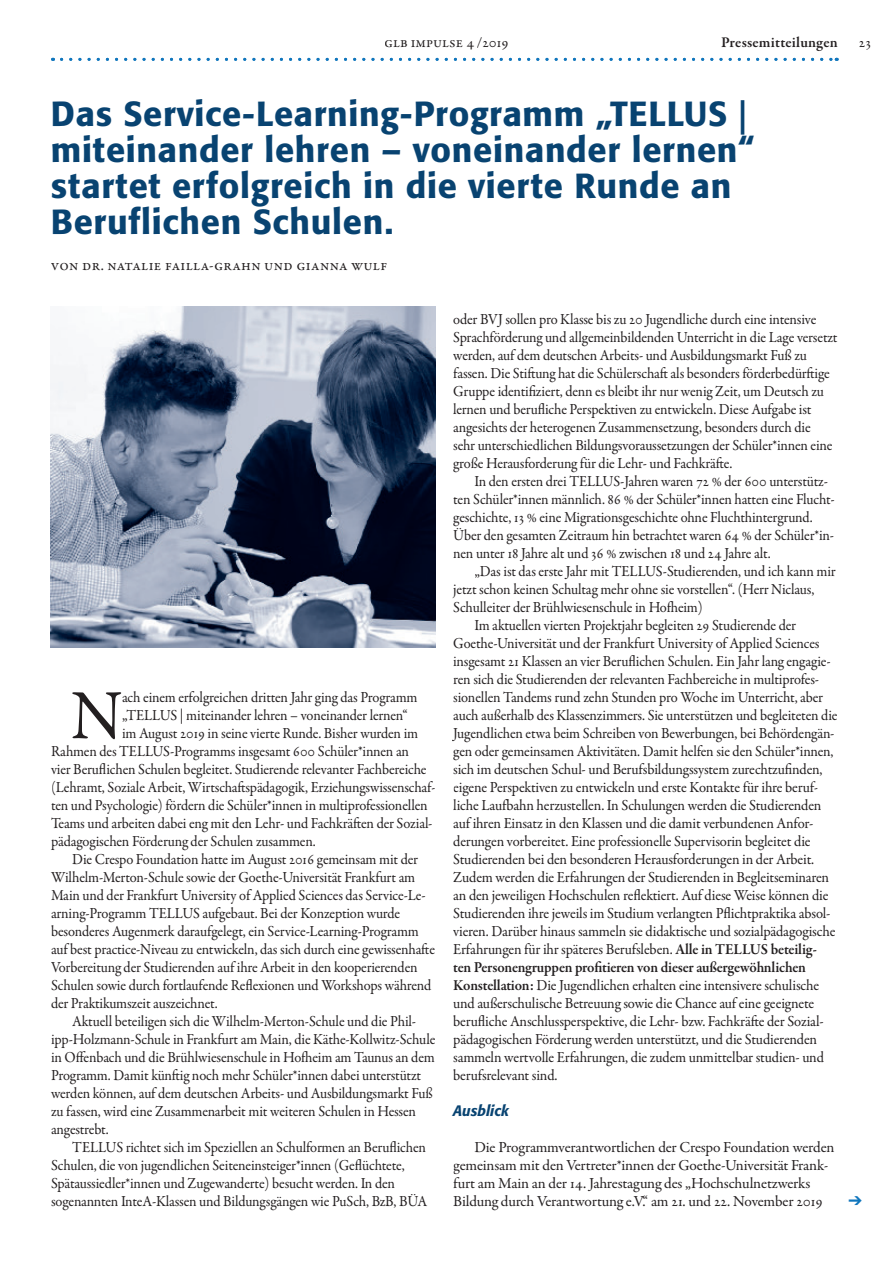
<style>
.page{position:relative;width:893px;height:1263px;background:#fff}
.page>*{position:absolute;margin:0;border:0;box-sizing:border-box;transform-origin:0 0}
.t1{font:70.95px "Garamond Premr Pro";color:#231f20;scale:.94 1}
.t2{font:500 34.5px/36px "Tn T Form BSK";letter-spacing:.02em;color:#084371}
.t3{font:15.3px/18px "Garamond Premr Pro";letter-spacing:-.01em;color:#231f20;scale:.94 1}
.t4{font:15.3px "Garamond Premr Pro";letter-spacing:-.01em;color:#231f20;scale:.95 1}
.t5{font:15.3px/18px "Garamond Premr Pro";letter-spacing:-.01em;color:#231f20}
.t6{font:600 15.3px "Garamond Premr Pro";letter-spacing:-.015em;color:#231f20;scale:.95 1}
.t7{font:15.3px "Garamond Premr Pro";letter-spacing:.02em;color:#231f20}
.t8{font:15px "Garamond Premr Pro";letter-spacing:-.005em;color:#231f20}
.t9{font:600 15px "Garamond Premr Pro";letter-spacing:.01em;color:#231f20}
.t10{font:italic 500 15px "Tn T Form BSK";color:#084371;scale:.94 1}
.s1{font-weight:600}
</style>
<div class="page">
<svg style="left:62px;top:58px;width:775px;height:3px"></svg>
<img style="left:51px;top:306px;width:384px;height:342px">
<p class="t8" style="left:384px;top:33px;width:126px">GLB IMPULSE 4/2019</p>
<p class="t9" style="left:721px;top:33px;width:118px">Pressemitteilungen</p>
<p class="t8" style="left:859px;top:33px;width:14px">23</p>
<h2 class="t2" style="left:51px;top:96px;width:705px">Das Service-Learning-Programm „TELLUS | miteinander lehren – voneinander lernen“ startet erfolgreich in die vierte Runde an Beruflichen Schulen.</h2>
<p class="t7" style="left:51px;top:256px;width:338px">Von Dr. Natalie Failla-Grahn und Gianna Wulf</p>
<h1 class="t1" style="left:71px;top:673px;width:56px">N</h1>
<p class="t3" style="left:122px;top:689px;width:316px">ach einem erfolgreichen dritten Jahr ging das Programm</p>
<p class="t3" style="left:122px;top:707px;width:306px">„TELLUS | miteinander lehren – voneinander lernen“</p>
<p class="t3" style="left:122px;top:725px;width:317px">im August 2019 in seine vierte Runde. Bisher wurden im</p>
<p class="t3" style="left:51px;top:743px;width:382px">Rahmen des TELLUS-Programms insgesamt 600 Schüler*innen an</p>
<p class="t3" style="left:51px;top:761px;width:401px">vier Beruflichen Schulen begleitet. Studierende relevanter Fachbereiche</p>
<p class="t3" style="left:51px;top:779px;width:410px">(Lehramt, Soziale Arbeit, Wirtschaftspädagogik, Erziehungswissenschaf-</p>
<p class="t3" style="left:51px;top:797px;width:402px">ten und Psychologie) fördern die Schüler*innen in multiprofessionellen</p>
<p class="t3" style="left:51px;top:815px;width:407px">Teams und arbeiten dabei eng mit den Lehr- und Fachkräften der Sozial-</p>
<p class="t3" style="left:51px;top:833px;width:283px">pädagogischen Förderung der Schulen zusammen.</p>
<p class="t3" style="left:72px;top:851px;width:369px">Die Crespo Foundation hatte im August 2016 gemeinsam mit der</p>
<p class="t3" style="left:51px;top:869px;width:389px">Wilhelm-Merton-Schule sowie der Goethe-Universität Frankfurt am</p>
<p class="t3" style="left:51px;top:887px;width:400px">Main und der Frankfurt University of Applied Sciences das Service-Le-</p>
<p class="t3" style="left:51px;top:905px;width:373px">arning-Programm TELLUS aufgebaut. Bei der Konzeption wurde</p>
<p class="t3" style="left:51px;top:923px;width:393px">besonderes Augenmerk daraufgelegt, ein Service-Learning-Programm</p>
<p class="t3" style="left:51px;top:941px;width:410px">auf best practice-Niveau zu entwickeln, das sich durch eine gewissenhafte</p>
<p class="t3" style="left:51px;top:959px;width:391px">Vorbereitung der Studierenden auf ihre Arbeit in den kooperierenden</p>
<p class="t3" style="left:51px;top:977px;width:406px">Schulen sowie durch fortlaufende Reflexionen und Workshops während</p>
<p class="t3" style="left:51px;top:995px;width:179px">der Praktikumszeit auszeichnet.</p>
<p class="t3" style="left:72px;top:1013px;width:367px">Aktuell beteiligen sich die Wilhelm-Merton-Schule und die Phil-</p>
<p class="t3" style="left:51px;top:1031px;width:410px">ipp-Holzmann-Schule in Frankfurt am Main, die Käthe-Kollwitz-Schule</p>
<p class="t3" style="left:51px;top:1049px;width:410px">in Offenbach und die Brühlwiesenschule in Hofheim am Taunus an dem</p>
<p class="t3" style="left:51px;top:1067px;width:395px">Programm. Damit künftig noch mehr Schüler*innen dabei unterstützt</p>
<p class="t3" style="left:51px;top:1085px;width:408px">werden können, auf dem deutschen Arbeits- und Ausbildungsmarkt Fuß</p>
<p class="t3" style="left:51px;top:1103px;width:390px">zu fassen, wird eine Zusammenarbeit mit weiteren Schulen in Hessen</p>
<p class="t3" style="left:51px;top:1121px;width:63px">angestrebt.</p>
<p class="t3" style="left:72px;top:1139px;width:378px">TELLUS richtet sich im Speziellen an Schulformen an Beruflichen</p>
<p class="t3" style="left:51px;top:1157px;width:378px">Schulen, die von jugendlichen Seiteneinsteiger*innen (Geflüchtete,</p>
<p class="t3" style="left:51px;top:1175px;width:367px">Spätaussiedler*innen und Zugewanderte) besucht werden. In den</p>
<p class="t3" style="left:51px;top:1193px;width:402px">sogenannten InteA-Klassen und Bildungsgängen wie PuSch, BzB, BÜA</p>
<p class="t3" style="left:453px;top:311px;width:410px">oder BVJ sollen pro Klasse bis zu 20 Jugendliche durch eine intensive Sprachförderung und allgemeinbildenden Unterricht in die Lage versetzt werden, auf dem deutschen Arbeits- und Ausbildungsmarkt Fuß zu fassen. Die Stiftung hat die Schülerschaft als besonders förderbedürftige Gruppe identifiziert, denn es bleibt ihr nur wenig Zeit, um Deutsch zu lernen und berufliche Perspektiven zu entwickeln. Diese Aufgabe ist angesichts der heterogenen Zusammensetzung, besonders durch die<br>sehr unterschiedlichen Bildungsvoraussetzungen der Schüler*innen eine große Herausforderung für die Lehr- und Fachkräfte.</p>
<p class="t3" style="left:453px;top:473px;width:407px;text-indent:21px">In den ersten drei TELLUS-Jahren waren 72 % der 600 unterstütz&shy;ten Schüler*innen männlich. 86 % der Schüler*innen hatten eine Flucht&shy;geschichte, 13 % eine Migrationsgeschichte ohne Fluchthintergrund.<br>Über den gesamten Zeitraum hin betrachtet waren 64 % der Schüler*in&shy;nen unter 18 Jahre alt und 36 % zwischen 18 und 24 Jahre alt.</p>
<p class="t3" style="left:474px;top:563px;width:386px">„Das ist das erste Jahr mit TELLUS-Studierenden, und ich kann mir</p>
<p class="t3" style="left:453px;top:581px;width:386px">jetzt schon keinen Schultag mehr ohne sie vorstellen“. (Herr Niclaus,</p>
<p class="t3" style="left:453px;top:599px;width:267px">Schulleiter der Brühlwiesenschule in Hofheim)</p>
<p class="t3" style="left:474px;top:617px;width:344px">Im aktuellen vierten Projektjahr begleiten 29 Studierende der</p>
<p class="t3" style="left:453px;top:635px;width:391px">Goethe-Universität und der Frankfurt University of Applied Sciences</p>
<p class="t3" style="left:453px;top:653px;width:403px">insgesamt 21 Klassen an vier Beruflichen Schulen. Ein Jahr lang engagie-</p>
<p class="t3" style="left:453px;top:671px;width:391px">ren sich die Studierenden der relevanten Fachbereiche in multiprofes-</p>
<p class="t3" style="left:453px;top:689px;width:395px">sionellen Tandems rund zehn Stunden pro Woche im Unterricht, aber</p>
<p class="t3" style="left:453px;top:707px;width:410px">auch außerhalb des Klassenzimmers. Sie unterstützen und begleiteten die</p>
<p class="t3" style="left:453px;top:725px;width:407px">Jugendlichen etwa beim Schreiben von Bewerbungen, bei Behördengän-</p>
<p class="t3" style="left:453px;top:743px;width:406px">gen oder gemeinsamen Aktivitäten. Damit helfen sie den Schüler*innen,</p>
<p class="t4" style="left:453px;top:760px;width:390px">sich im deutschen Schul- und Berufsbildungssystem zurechtzufinden,</p>
<p class="t4" style="left:453px;top:778px;width:386px">eigene Perspektiven zu entwickeln und erste Kontakte für ihre beruf-</p>
<p class="t4" style="left:453px;top:796px;width:389px">liche Laufbahn herzustellen. In Schulungen werden die Studierenden</p>
<p class="t4" style="left:453px;top:814px;width:381px">auf ihren Einsatz in den Klassen und die damit verbundenen Anfor-</p>
<p class="t4" style="left:453px;top:832px;width:378px">derungen vorbereitet. Eine professionelle Supervisorin begleitet die</p>
<p class="t4" style="left:453px;top:850px;width:382px">Studierenden bei den besonderen Herausforderungen in der Arbeit.</p>
<p class="t4" style="left:453px;top:868px;width:397px">Zudem werden die Erfahrungen der Studierenden in Begleitseminaren</p>
<p class="t4" style="left:453px;top:886px;width:397px">an den jeweiligen Hochschulen reflektiert. Auf diese Weise können die</p>
<p class="t4" style="left:453px;top:904px;width:399px">Studierenden ihre jeweils im Studium verlangten Pflichtpraktika absol-</p>
<p class="t4" style="left:453px;top:922px;width:404px">vieren. Darüber hinaus sammeln sie didaktische und sozialpädagogische</p>
<p class="t4" style="left:453px;top:940px;width:384px">Erfahrungen für ihr späteres Berufsleben. <span class="s1">Alle in TELLUS beteilig-</span></p>
<p class="t6" style="left:453px;top:958px;width:373px">ten Personengruppen profitieren von dieser außergewöhnlichen</p>
<p class="t4" style="left:453px;top:976px;width:387px"><span class="s1">Konstellation:</span> Die Jugendlichen erhalten eine intensivere schulische</p>
<p class="t4" style="left:453px;top:994px;width:382px">und außerschulische Betreuung sowie die Chance auf eine geeignete</p>
<p class="t4" style="left:453px;top:1012px;width:391px">berufliche Anschlussperspektive, die Lehr- bzw. Fachkräfte der Sozial-</p>
<p class="t4" style="left:453px;top:1030px;width:385px">pädagogischen Förderung werden unterstützt, und die Studierenden</p>
<p class="t4" style="left:453px;top:1048px;width:392px">sammeln wertvolle Erfahrungen, die zudem unmittelbar studien- und</p>
<p class="t4" style="left:453px;top:1066px;width:111px">berufsrelevant sind.</p>
<p class="t10" style="left:453px;top:1102px;width:61px">Ausblick</p>
<p class="t5" style="left:453px;top:1139px;width:383px;text-indent:21px">Die Programmverantwortlichen der Crespo Foundation werden gemeinsam mit den Vertreter*innen der Goethe-Universität Frank&shy;furt am Main an der 14. Jahrestagung des „Hochschulnetzwerks Bildung durch Verantwortung e.V.“ am 21. und 22. November 2019</p>
</div>
